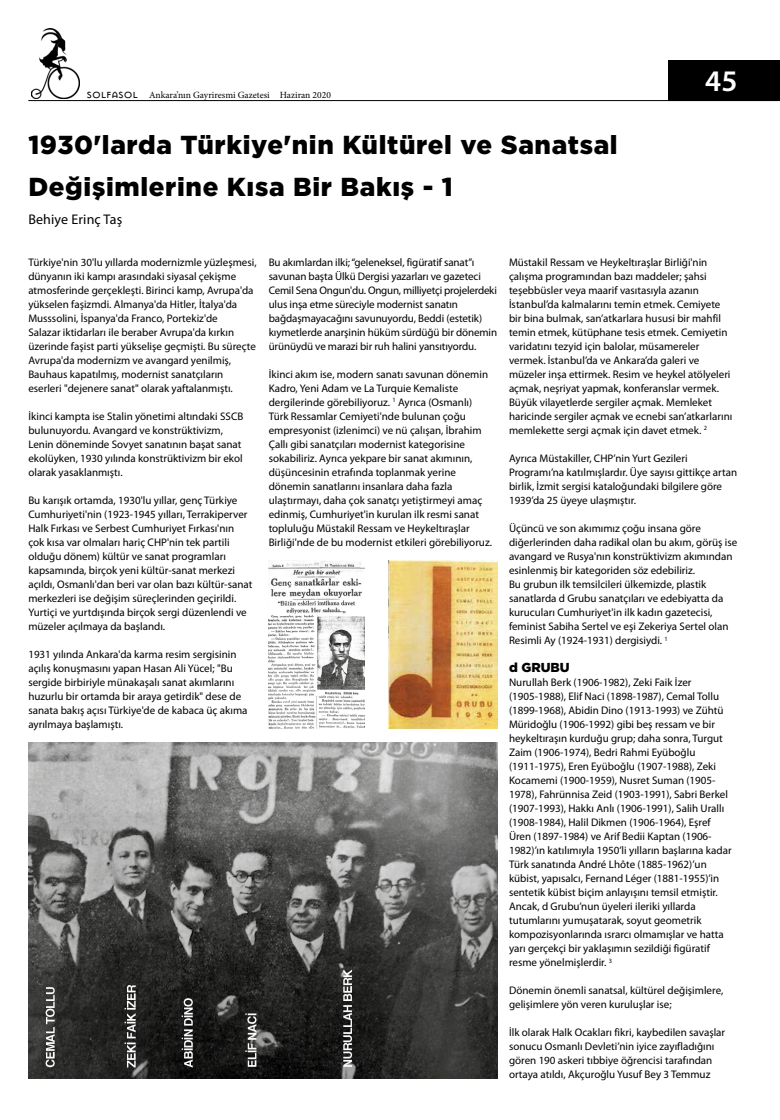
<style>
.page{position:relative;width:780px;height:1120px;background:#fff}
.page>*{position:absolute;margin:0;border:0;box-sizing:border-box;transform-origin:0 0}
.t1{font:600 30px "Myriad Pro";color:#fff}
.t2{font:900 26px/42px "Gotham";letter-spacing:.025em;color:#000}
.t3{font:14px "Myriad Pro";letter-spacing:.01em;color:#000}
.t4{font:900 13px "Gotham";color:#000}
.t5{font:11px/14px "Myriad Pro";color:#000}
.t6{font:9.5px "Minion Pro";color:#000}
.s1{font-family:"Mason Sans";font-size:14px}
</style>
<div class="page">
<div style="left:668px;top:60px;width:112px;height:41px;background:#000"></div>
<hr style="left:28px;top:100px;width:752px;height:1px;background:#000">
<img style="left:31px;top:28px;width:49px;height:71px">
<img style="left:269px;top:560px;width:95px;height:168px">
<img style="left:388px;top:560px;width:109px;height:168px">
<img style="left:28px;top:742px;width:469px;height:337px">
<p class="t6" style="left:87px;top:89px;width:245px"><span class="s1">solfasol</span> Ankara’nın Gayriresmi Gazetesi Haziran 2020</p>
<h2 class="t2" style="left:28px;top:124px;width:591px">1930'larda Türkiye'nin Kültürel ve Sanatsal<br>Değişimlerine Kısa Bir Bakış - 1</h2>
<p class="t3" style="left:28px;top:212px;width:95px">Behiye Erinç Taş</p>
<h1 class="t1" style="left:705px;top:64px;width:34px">45</h1>
<p class="t5" style="left:28px;top:256px;width:230px">Türkiye'nin 30'lu yıllarda modernizmle yüzleşmesi, dünyanın iki kampı arasındaki siyasal çekişme atmosferinde gerçekleşti. Birinci kamp, Avrupa'da yükselen faşizmdi. Almanya'da Hitler, İtalya'da Musssolini, İspanya'da Franco, Portekiz'de<br>Salazar iktidarları ile beraber Avrupa'da kırkın üzerinde faşist parti yükselişe geçmişti. Bu süreçte Avrupa'da modernizm ve avangard yenilmiş, Bauhaus kapatılmış, modernist sanatçıların eserleri "dejenere sanat" olarak yaftalanmıştı.</p>
<p class="t5" style="left:28px;top:410px;width:216px">İkinci kampta ise Stalin yönetimi altındaki SSCB bulunuyordu. Avangard ve konstrüktivizm, Lenin döneminde Sovyet sanatının başat sanat ekolüyken, 1930 yılında konstrüktivizm bir ekol olarak yasaklanmıştı.</p>
<p class="t5" style="left:28px;top:494px;width:225px">Bu karışık ortamda, 1930'lu yıllar, genç Türkiye Cumhuriyeti'nin (1923-1945 yılları, Terrakiperver Halk Fırkası ve Serbest Cumhuriyet Fırkası'nın çok kısa var olmaları hariç CHP'nin tek partili olduğu dönem) kültür ve sanat programları kapsamında, birçok yeni kültür-sanat merkezi açıldı, Osmanlı'dan beri var olan bazı kültür-sanat merkezleri ise değişim süreçlerinden geçirildi.<br>Yurtiçi ve yurtdışında birçok sergi düzenlendi ve müzeler açılmaya da başlandı.</p>
<p class="t5" style="left:28px;top:648px;width:221px">1931 yılında Ankara'da karma resim sergisinin açılış konuşmasını yapan Hasan Ali Yücel; "Bu sergide birbiriyle münakaşalı sanat akımlarını huzurlu bir ortamda bir araya getirdik" dese de sanata bakış açısı Türkiye'de de kabaca üç akıma ayrılmaya başlamıştı.</p>
<p class="t5" style="left:269px;top:256px;width:230px">Bu akımlardan ilki; “geleneksel, figüratif sanat”ı savunan başta Ülkü Dergisi yazarları ve gazeteci Cemil Sena Ongun'du. Ongun, milliyetçi projelerdeki ulus inşa etme süreciyle modernist sanatın bağdaşmayacağını savunuyordu, Beddi (estetik) kıymetlerde anarşinin hüküm sürdüğü bir dönemin ürünüydü ve marazi bir ruh halini yansıtıyordu.</p>
<p class="t5" style="left:269px;top:368px;width:225px">İkinci akım ise, modern sanatı savunan dönemin Kadro, Yeni Adam ve La Turquie Kemaliste dergilerinde görebiliyoruz. <sup>1</sup> Ayrıca (Osmanlı)<br>Türk Ressamlar Cemiyeti'nde bulunan çoğu empresyonist (izlenimci) ve nü çalışan, İbrahim Çallı gibi sanatçıları modernist kategorisine sokabiliriz. Ayrıca yekpare bir sanat akımının, düşüncesinin etrafında toplanmak yerine dönemin sanatlarını insanlara daha fazla ulaştırmayı, daha çok sanatçı yetiştirmeyi amaç edinmiş, Cumhuriyet'in kurulan ilk resmi sanat topluluğu Müstakil Ressam ve Heykeltıraşlar Birliği'nde de bu modernist etkileri görebiliyoruz.</p>
<p class="t5" style="left:509px;top:256px;width:225px">Müstakil Ressam ve Heykeltıraşlar Birliği'nin çalışma programından bazı maddeler; şahsi teşebbüsler veya maarif vasıtasıyla azanın İstanbul’da kalmalarını temin etmek. Cemiyete bir bina bulmak, san’atkarlara hususi bir mahfil temin etmek, kütüphane tesis etmek. Cemiyetin varidatını tezyid için balolar, müsamereler vermek. İstanbul’da ve Ankara’da galeri ve müzeler inşa ettirmek. Resim ve heykel atölyeleri açmak, neşriyat yapmak, konferanslar vermek.<br>Büyük vilayetlerde sergiler açmak. Memleket haricinde sergiler açmak ve ecnebi san’atkarlarını memlekette sergi açmak için davet etmek. <sup>2</sup></p>
<p class="t5" style="left:509px;top:452px;width:230px">Ayrıca Müstakiller, CHP’nin Yurt Gezileri Programı’na katılmışlardır. Üye sayısı gittikçe artan birlik, İzmit sergisi kataloğundaki bilgilere göre 1939’da 25 üyeye ulaşmıştır.</p>
<p class="t5" style="left:509px;top:522px;width:230px">Üçüncü ve son akımımız çoğu insana göre diğerlerinden daha radikal olan bu akım, görüş ise avangard ve Rusya'nın konstrüktivizm akımından esinlenmiş bir kategoriden söz edebiliriz.<br>Bu grubun ilk temsilcileri ülkemizde, plastik sanatlarda d Grubu sanatçıları ve edebiyatta da kurucuları Cumhuriyet'in ilk kadın gazetecisi, feminist Sabiha Sertel ve eşi Zekeriya Sertel olan Resimli Ay (1924-1931) dergisiydi. <sup>1</sup></p>
<p class="t4" style="left:509px;top:660px;width:62px">d GRUBU</p>
<p class="t5" style="left:509px;top:676px;width:224px">Nurullah Berk (1906-1982), Zeki Faik İzer (1905-1988), Elif Naci (1898-1987), Cemal Tollu (1899-1968), Abidin Dino (1913-1993) ve Zühtü Müridoğlu (1906-1992) gibi beş ressam ve bir heykeltıraşın kurduğu grup; daha sonra, Turgut Zaim (1906-1974), Bedri Rahmi Eyüboğlu (1911-1975), Eren Eyüboğlu (1907-1988), Zeki Kocamemi (1900-1959), Nusret Suman (1905- 1978), Fahrünnisa Zeid (1903-1991), Sabri Berkel (1907-1993), Hakkı Anlı (1906-1991), Salih Urallı (1908-1984), Halil Dikmen (1906-1964), Eşref Üren (1897-1984) ve Arif Bedii Kaptan (1906- 1982)’ın katılımıyla 1950’li yılların başlarına kadar Türk sanatında André Lhôte (1885-1962)’un kübist, yapısalcı, Fernand Léger (1881-1955)’in sentetik kübist biçim anlayışını temsil etmiştir.<br>Ancak, d Grubu’nun üyeleri ileriki yıllarda tutumlarını yumuşatarak, soyut geometrik kompozisyonlarında ısrarcı olmamışlar ve hatta yarı gerçekçi bir yaklaşımın sezildiği figüratif resme yönelmişlerdir. <sup>3</sup></p>
<p class="t5" style="left:509px;top:984px;width:216px">Dönemin önemli sanatsal, kültürel değişimlere, gelişimlere yön veren kuruluşlar ise;</p>
<p class="t5" style="left:509px;top:1026px;width:218px">İlk olarak Halk Ocakları fikri, kaybedilen savaşlar sonucu Osmanlı Devleti’nin iyice zayıfladığını gören 190 askeri tıbbiye öğrencisi tarafından ortaya atıldı, Akçuroğlu Yusuf Bey 3 Temmuz</p>
</div>
